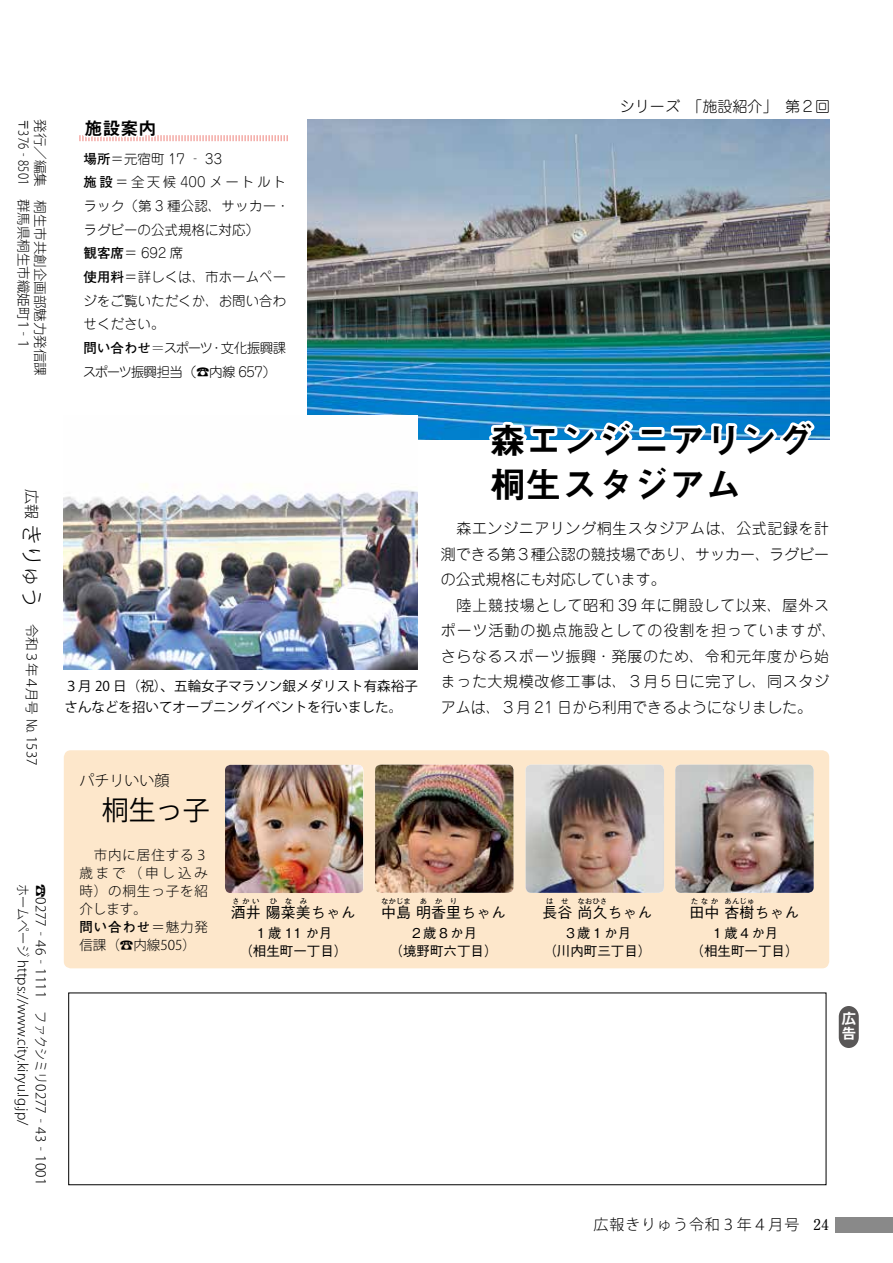
<style>
.page{position:relative;width:893px;height:1263px;background:#fff}
.page>*{position:absolute;margin:0;border:0;box-sizing:border-box;transform-origin:0 0}
.t1{font:36px/43.5px "Midashi Go Pro MB31";color:#000}
.t2{font:27px "Koz Go Pro";color:#000}
.t3{font:300 21px "Koz Go Pro";color:#000}
.t4{font:18px "Midashi Go Pro MB31";color:#000}
.t5{font:300 15px/25.5px "Jun 101 Pro";letter-spacing:.04em;color:#000}
.t6{font:500 15px "Gothic BBB Pro";color:#000}
.t7{font:300 15px "Koz Go Pro";letter-spacing:.06em;color:#000}
.t8{font:300 15px "Jun 101 Pro";color:#000}
.t9{font:700 15px "Futo Min A101 Pro";color:#000}
.t10{font:15px/15px "Midashi Go Pro MB31";color:#fff}
.t11{font:300 13.5px "Jun 101 Pro";color:#000}
.t12{font:500 13.5px/18px "Gothic BBB Pro";color:#000;text-align:center}
.t13{font:300 13.5px "Koz Go Pro";color:#000}
.t14{font:13.5px/21px "Koz Go Pro";color:#000}
.t15{font:300 13.5px/18px "Koz Go Pro";letter-spacing:.065em;color:#000;text-align:justify}
.t16{font:300 13.5px "Koz Go Pro";color:#000;scale:.9 1}
.t17{font:300 13.5px "Koz Go Pro";color:#000;scale:.84 1}
.t18{font:300 13.5px "Jun 101 Pro";letter-spacing:-.095em;color:#000}
.t19{font:300 13.5px "Jun 101 Pro";letter-spacing:.17em;color:#000}
.t20{font:300 13.5px "Koz Go Pro";letter-spacing:-.05em;color:#000}
.t21{font:700 13.5px "Futo Go B101 Pro";color:#000}
.t22{font:700 13.5px "Futo Go B101 Pro";letter-spacing:.065em;color:#000}
.t23{font:500 7.5px "Gothic BBB Pro";color:#000}
.s1{font-family:"Futo Go B101 Pro";font-weight:700}
.s2{font-family:"Koz Go Pro";font-weight:200}
.s3{font-family:"Jun 101 Pro";font-weight:300}
.s4{font-style:inherit}
.s5{font-family:"Koz Go Pro";font-weight:300}
</style>
<div class="page">
<div style="left:836px;top:1217px;width:57px;height:16px;background:#898989"></div>
<svg style="left:839px;top:1006px;width:20px;height:42px"></svg>
<div style="left:64px;top:750px;width:765px;height:218px;background:#fde7cb;border-radius:7px"></div>
<img style="left:308px;top:119px;width:521px;height:321px">
<img style="left:481px;top:336px;width:339px;height:104px">
<img style="left:64px;top:416px;width:354px;height:253px">
<svg style="left:79px;top:135px;width:209px;height:6px"></svg>
<img style="left:375px;top:765px;width:138px;height:128px">
<img style="left:526px;top:765px;width:138px;height:128px">
<img style="left:675px;top:765px;width:139px;height:128px">
<img style="left:225px;top:765px;width:138px;height:128px">
<p class="t13" style="left:49px;top:119px;width:258px;rotate:90deg">発行／編集　桐生市共創企画部魅力発信課</p>
<p class="t17" style="left:32px;top:119px;width:277px;rotate:90deg">〒376‐8501　群馬県桐生市織姫町１１</p>
<p class="t13" style="left:32px;top:327px;width:15px;rotate:90deg">‐</p>
<p class="t7" style="left:42px;top:489px;width:31px;rotate:90deg">広報</p>
<h3 class="t3" style="left:45px;top:524px;width:86px;rotate:90deg">きりゅう</h3>
<p class="t20" style="left:41px;top:624px;width:143px;rotate:90deg">令和３年４月号 № 1537</p>
<p class="t13" style="left:50px;top:884px;width:303px;rotate:90deg">☎0277‐46‐1111　ファクシミリ0277‐43‐1001</p>
<p class="t16" style="left:32px;top:884px;width:270px;rotate:90deg">ホームページ https://www.city.kiryu l g. j p. /</p>
<p class="t4" style="left:84px;top:114px;width:74px">施設案内</p>
<p class="t11" style="left:84px;top:148px;width:140px"><span class="s1">場所</span>＝元宿町 17 ‐ 33</p>
<p class="t19" style="left:84px;top:172px;width:204px"><span class="s1">施設</span>＝全天候 400 メートルト</p>
<p class="t11" style="left:84px;top:195px;width:208px">ラック（第 3 種公認、サッカー・</p>
<p class="t11" style="left:84px;top:219px;width:177px">ラグビーの公式規格に対応(</p>
<p class="t11" style="left:84px;top:243px;width:101px"><span class="s1">観客席</span>＝ 692 席</p>
<p class="t11" style="left:84px;top:266px;width:204px"><span class="s1">使用料</span>＝詳しくは、市ホームペー</p>
<p class="t11" style="left:84px;top:290px;width:204px">ジをご覧いただくか、お問い合わ</p>
<p class="t11" style="left:84px;top:313px;width:83px">せください。</p>
<p class="t11" style="left:221px;top:337px;width:67px">文化振興課</p>
<p class="t21" style="left:84px;top:337px;width:131px">問い合わせ<span class="s2">＝</span><span class="s3">スポーツ</span></p>
<p class="t18" style="left:83px;top:361px;width:195px">スポーツ振興担当<span class="s4">（☎内線 657(</span></p>
<p class="t11" style="left:210px;top:337px;width:15px">・</p>
<p class="t14" style="left:65px;top:675px;width:355px">３月 20 日（祝）、五輪女子マラソン銀メダリスト有森裕子さんなどを招いてオープニングイベントを行いました。</p>
<p class="t8" style="left:620px;top:95px;width:211px">シリーズ　「施設紹介」　第２回</p>
<h1 class="t1" style="left:490px;top:414px;width:325px">森エンジニアリング桐生スタジアム</h1>
<p class="t5" style="left:441px;top:514px;width:397px">　森エンジニアリング桐生スタジアムは、公式記録を計測できる第３種公認の競技場であり、サッカー、ラグビーの公式規格にも対応しています。<br>　陸上競技場として昭和 39 年に開設して以来、屋外スポーツ活動の拠点施設としての役割を担っていますが、さらなるスポーツ振興・発展のため、令和元年度から始まった大規模改修工事は、３月５日に完了し、同スタジアムは、３月 21 日から利用できるようになりました。</p>
<p class="t7" style="left:79px;top:771px;width:91px">パチリいい顔</p>
<h2 class="t2" style="left:102px;top:792px;width:109px">桐生っ子</h2>
<p class="t15" style="left:79px;top:846px;width:130px;text-indent:14px">市内に居住する３歳まで（申し込み時）の桐生っ子を紹介します。</p>
<p class="t22" style="left:79px;top:916px;width:130px">問い合わせ<span class="s5">＝魅力発</span></p>
<p class="t15" style="left:79px;top:936px;width:118px">信課（☎内線505(</p>
<p class="t23" style="left:232px;top:895px;width:29px">さかい</p>
<p class="t23" style="left:270px;top:895px;width:39px">ひなみ</p>
<p class="t12" style="left:239px;top:922px;width:109px">１歳 11 か月<br>（相生町一丁目(</p>
<p class="t6" style="left:231px;top:900px;width:126px">酒井陽菜美ちゃん</p>
<p class="t23" style="left:381px;top:895px;width:31px">なかじま</p>
<p class="t23" style="left:420px;top:895px;width:39px">あかり</p>
<p class="t12" style="left:389px;top:922px;width:109px">２歳８か月<br>（境野町六丁目(</p>
<p class="t6" style="left:381px;top:900px;width:126px">中島明香里ちゃん</p>
<p class="t23" style="left:546px;top:895px;width:24px">は せ</p>
<p class="t23" style="left:577px;top:895px;width:31px">なおひさ</p>
<p class="t12" style="left:543px;top:922px;width:109px">３歳１か月<br>（川内町三丁目(</p>
<p class="t6" style="left:542px;top:900px;width:111px">長谷尚久ちゃん</p>
<p class="t23" style="left:691px;top:895px;width:29px">たなか</p>
<p class="t23" style="left:725px;top:895px;width:31px">あんじゅ</p>
<p class="t12" style="left:691px;top:922px;width:110px">１歳４か月<br>（相生町一丁目(</p>
<p class="t6" style="left:690px;top:900px;width:111px">田中杏樹ちゃん</p>
<p class="t10" style="left:841px;top:1009px;width:16px">広告</p>
<p class="t7" style="left:594px;top:1215px;width:207px">広報きりゅう令和３年４月号</p>
<p class="t9" style="left:813px;top:1212px;width:18px">24</p>
</div>
